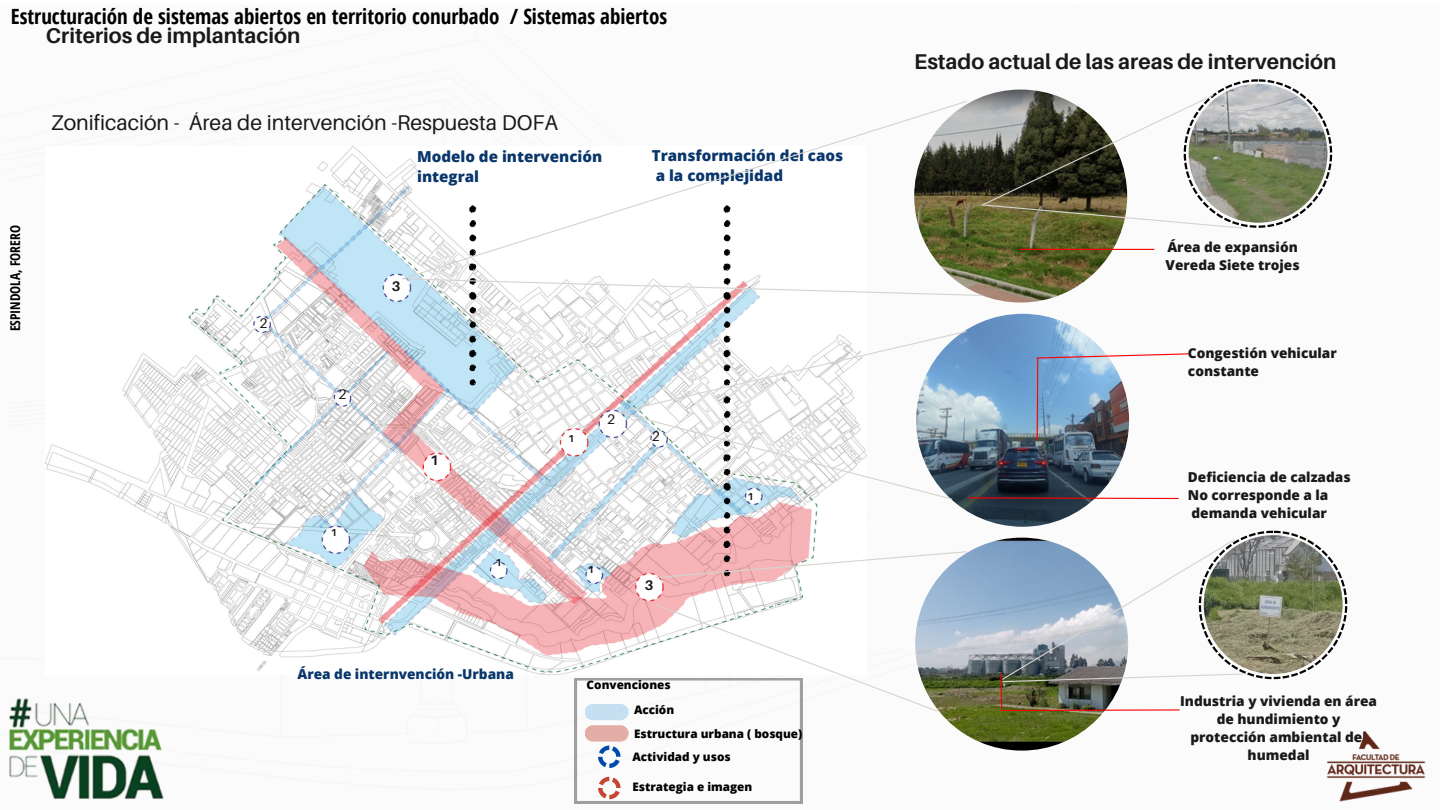
<style>
.page{position:relative;width:1440px;height:810px;background:#fff}
.page>*{position:absolute;margin:0;border:0;box-sizing:border-box;transform-origin:0 0}
.t1{font:700 21.3px "Aileron";color:#191919}
.t2{font:21.3px "Aileron";color:#191919}
.t3{font:700 21px "Open Sans Condensed";color:#000}
.t4{font:800 15.15px "Open Sans";color:#09366b}
.t5{font:13.95px "Aileron";color:#191919}
.t6{font:700 13.95px "Aileron";color:#191919}
.t7{font:800 13.65px/18px "Open Sans";color:#191919;text-align:center}
.t8{font:800 13.65px "Open Sans";color:#09366b}
.t9{font:700 13.5px "Open Sans Condensed";color:#000}
.t10{font:800 11.7px "Open Sans";color:#000}
.t11{font:700 10.05px "Aileron";color:#191919}
</style>
<div class="page">
<img style="left:46px;top:146px;width:772px;height:529px">
<img style="left:8px;top:698px;width:156px;height:102px">
<svg style="left:724px;top:512px;width:6px;height:7px"></svg>
<svg style="left:724px;top:526px;width:7px;height:7px"></svg>
<svg style="left:724px;top:307px;width:6px;height:7px"></svg>
<svg style="left:469px;top:349px;width:7px;height:8px"></svg>
<svg style="left:469px;top:364px;width:7px;height:7px"></svg>
<svg style="left:470px;top:307px;width:6px;height:7px"></svg>
<svg style="left:470px;top:321px;width:6px;height:7px"></svg>
<svg style="left:470px;top:379px;width:6px;height:7px"></svg>
<svg style="left:469px;top:335px;width:7px;height:8px"></svg>
<img style="left:915px;top:538px;width:213px;height:213px;border-radius:50%">
<svg style="left:654px;top:540px;width:313px;height:39px"></svg>
<svg style="left:575px;top:604px;width:364px;height:199px"></svg>
<img style="left:916px;top:314px;width:213px;height:213px;border-radius:50%">
<svg style="left:617px;top:321px;width:572px;height:183px"></svg>
<img style="left:914px;top:90px;width:213px;height:213px;border-radius:50%">
<hr style="left:1019px;top:249px;width:135px;height:1px;background:#f00">
<svg style="left:401px;top:101px;width:567px;height:177px"></svg>
<svg style="left:401px;top:278px;width:583px;height:22px"></svg>
<img style="left:1000px;top:531px;width:347px;height:181px">
<svg style="left:981px;top:79px;width:351px;height:150px"></svg>
<img style="left:1320px;top:711px;width:106px;height:91px">
<p class="t3" style="left:11px;top:2px;width:658px">Estructuración de sistemas abiertos en territorio conurbado / Sistemas abiertos</p>
<p class="t1" style="left:46px;top:23px;width:256px">Criterios de implantación</p>
<p class="t9" style="left:6px;top:331px;width:108px;rotate:-90deg">ESPINDOLA, FORERO</p>
<p class="t2" style="left:51px;top:109px;width:509px">Zonificación - Área de intervención -Respuesta DOFA</p>
<p class="t5" style="left:259px;top:314px;width:10px">2</p>
<p class="t5" style="left:339px;top:386px;width:10px">2</p>
<p class="t11" style="left:331px;top:527px;width:8px">1</p>
<p class="t4" style="left:417px;top:145px;width:187px">Modelo de intervención</p>
<p class="t4" style="left:417px;top:166px;width:64px">integral</p>
<p class="t6" style="left:392px;top:277px;width:10px">3</p>
<p class="t6" style="left:430px;top:452px;width:10px">1</p>
<p class="t11" style="left:495px;top:556px;width:8px">1</p>
<p class="t11" style="left:568px;top:432px;width:8px">1</p>
<p class="t5" style="left:607px;top:411px;width:10px">2</p>
<p class="t11" style="left:588px;top:564px;width:8px">1</p>
<p class="t4" style="left:652px;top:144px;width:193px">Transformación del caos</p>
<p class="t4" style="left:656px;top:165px;width:129px">a la complejidad</p>
<p class="t5" style="left:652px;top:427px;width:10px">2</p>
<p class="t6" style="left:645px;top:576px;width:10px">3</p>
<p class="t11" style="left:748px;top:490px;width:8px">1</p>
<p class="t8" style="left:297px;top:664px;width:218px">Área de internvención -Urbana</p>
<p class="t10" style="left:587px;top:676px;width:85px">Convenciones</p>
<p class="t10" style="left:634px;top:702px;width:42px">Acción</p>
<p class="t10" style="left:634px;top:725px;width:170px">Estructura urbana ( bosque)</p>
<p class="t10" style="left:632px;top:749px;width:100px">Actividad y usos</p>
<p class="t10" style="left:632px;top:779px;width:121px">Estrategia e imagen</p>
<p class="t1" style="left:914px;top:48px;width:424px">Estado actual de las areas de intervención</p>
<p class="t7" style="left:1167px;top:238px;width:132px">Área de expansión</p>
<p class="t7" style="left:1166px;top:256px;width:136px">Vereda Siete trojes</p>
<p class="t7" style="left:1188px;top:344px;width:150px;text-align:left">Congestión vehicular constante</p>
<p class="t7" style="left:1188px;top:468px;width:164px">Deficiencia de calzadas</p>
<p class="t7" style="left:1188px;top:486px;width:142px">No corresponde a la</p>
<p class="t7" style="left:1192px;top:504px;width:137px">demanda vehicular</p>
<p class="t7" style="left:1180px;top:692px;width:198px">Industria y vivienda en área de hundimiento y protección ambiental del humedal</p>
</div>
